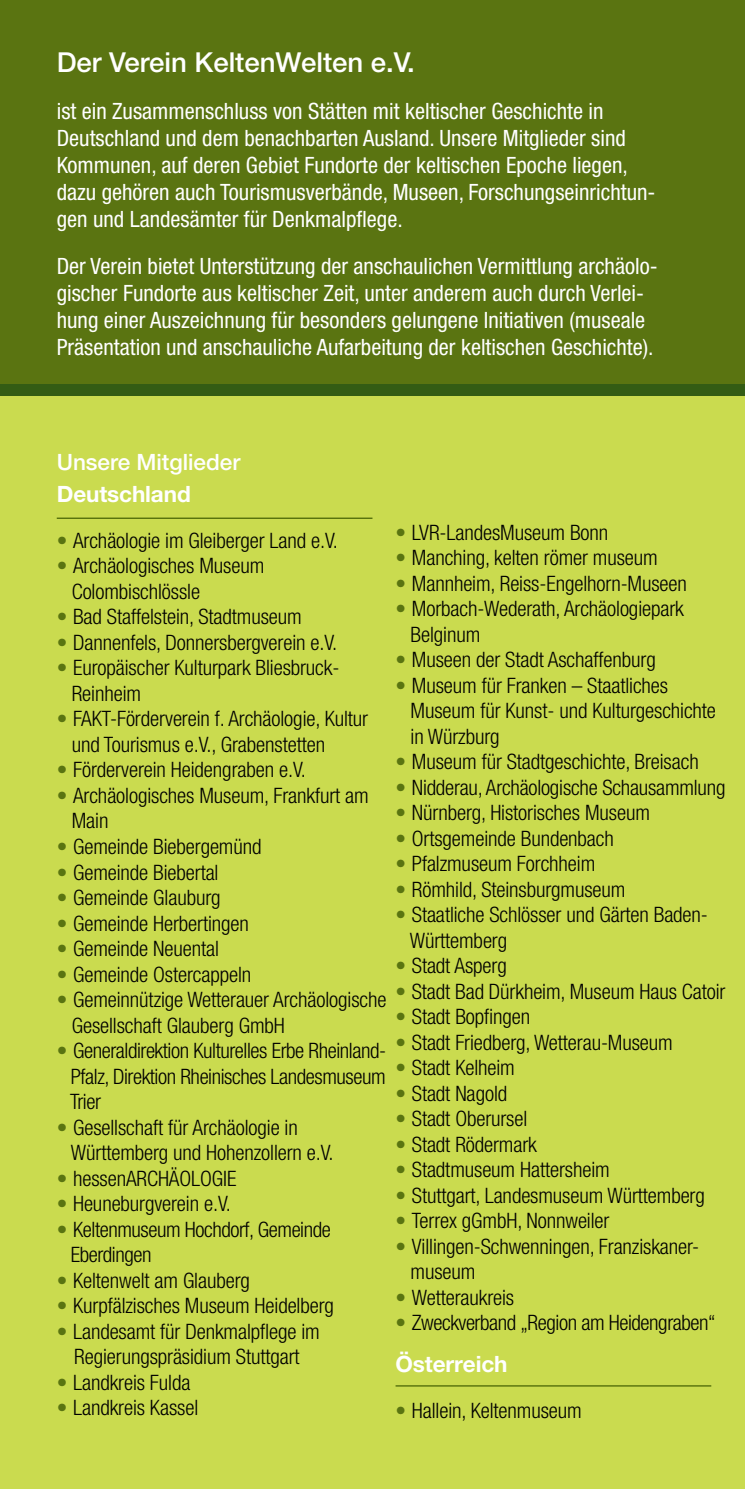
<style>
.page{position:relative;width:745px;height:1489px;background:#fff}
.page>*{position:absolute;margin:0;border:0;box-sizing:border-box;transform-origin:0 0}
.t1{font:500 27.5px "Helvetica Neue LT Pro";color:#fff}
.t2{font:condensed 22.5px/27px "Helvetica Neue LT Pro";color:#fff}
.t3{font:700 22.5px "Helvetica Neue LT Pro";letter-spacing:-.005em;color:#fff}
.t4{font:500 22.5px "Helvetica Neue LT Pro";color:#fff}
.t5{font:300 condensed 21.25px/25.5px "Helvetica Neue LT Pro";letter-spacing:-.005em;color:#000}
.s1{font-weight:500;font-stretch:normal;color:#5a7411}
</style>
<div class="page">
<div style="left:0;top:0;width:744px;height:384px;background:#5a7411"></div>
<div style="left:0;top:384px;width:744px;height:1104px;background:#cadb4f"></div>
<div style="left:0;top:384px;width:744px;height:11px;background:#335c14"></div>
<hr style="left:57px;top:517px;width:315px;height:2px;background:#5a7411">
<hr style="left:395px;top:1385px;width:315px;height:1px;background:#5a7411">
<p class="t1" style="left:57px;top:46px;width:359px">Der Verein KeltenWelten e.V.</p>
<p class="t2" style="left:57px;top:97px;width:599px">ist ein Zusammenschluss von Stätten mit keltischer Geschichte in Deutschland und dem benachbarten Ausland. Unsere Mitglieder sind Kommunen, auf deren Gebiet Fundorte der keltischen Epoche liegen, dazu gehören auch Tourismusverbände, Museen, Forschungseinrichtun&shy;gen und Landesämter für Denkmalpflege.</p>
<p class="t2" style="left:57px;top:252px;width:602px">Der Verein bietet Unterstützung der anschaulichen Vermittlung archäolo&shy;gischer Fundorte aus keltischer Zeit, unter anderem auch durch Verlei&shy;hung einer Auszeichnung für besonders gelungene Initiativen (museale Präsentation und anschauliche Aufarbeitung der keltischen Geschichte).</p>
<p class="t4" style="left:57px;top:448px;width:185px">Unsere Mitglieder</p>
<p class="t3" style="left:57px;top:480px;width:135px">Deutschland</p>
<p class="t5" style="left:57px;top:527px;width:282px"><span class="s1">•</span> Archäologie im Gleiberger Land e.V.</p>
<p class="t5" style="left:72px;top:553px;width:194px;text-indent:-15px"><span class="s1">•</span> Archäologisches Museum<br>Colombischlössle</p>
<p class="t5" style="left:57px;top:604px;width:246px"><span class="s1">•</span> Bad Staffelstein, Stadtmuseum</p>
<p class="t5" style="left:57px;top:629px;width:282px"><span class="s1">•</span> Dannenfels, Donnersbergverein e.V.</p>
<p class="t5" style="left:72px;top:655px;width:269px;text-indent:-15px"><span class="s1">•</span> Europäischer Kulturpark Bliesbruck-<br>Reinheim</p>
<p class="t5" style="left:72px;top:706px;width:298px;text-indent:-15px"><span class="s1">•</span> FAKT-Förderverein f. Archäologie, Kultur und Tourismus e.V., Grabenstetten</p>
<p class="t5" style="left:57px;top:757px;width:250px"><span class="s1">•</span> Förderverein Heidengraben e.V.</p>
<p class="t5" style="left:72px;top:782px;width:298px;text-indent:-15px"><span class="s1">•</span> Archäologisches Museum, Frankfurt am<br>Main</p>
<p class="t5" style="left:57px;top:833px;width:206px"><span class="s1">•</span> Gemeinde Biebergemünd</p>
<p class="t5" style="left:57px;top:859px;width:163px"><span class="s1">•</span> Gemeinde Biebertal</p>
<p class="t5" style="left:57px;top:884px;width:165px"><span class="s1">•</span> Gemeinde Glauburg</p>
<p class="t5" style="left:57px;top:910px;width:193px"><span class="s1">•</span> Gemeinde Herbertingen</p>
<p class="t5" style="left:57px;top:935px;width:164px"><span class="s1">•</span> Gemeinde Neuental</p>
<p class="t5" style="left:57px;top:961px;width:196px"><span class="s1">•</span> Gemeinde Ostercappeln</p>
<p class="t5" style="left:72px;top:986px;width:316px;text-indent:-15px"><span class="s1">•</span> Gemeinnützige Wetterauer Archäologische<br>Gesellschaft Glauberg GmbH</p>
<p class="t5" style="left:70px;top:1037px;width:317px;text-align:justify;text-indent:-13px"><span class="s1">•</span> Generaldirektion Kulturelles Erbe Rheinland-Pfalz, Direktion Rheinisches Landesmuseum Trier</p>
<p class="t5" style="left:71px;top:1114px;width:264px;text-indent:-14px"><span class="s1">•</span> Gesellschaft für Archäologie in<br>Württemberg und Hohenzollern e.V.</p>
<p class="t5" style="left:57px;top:1165px;width:181px"><span class="s1">•</span> hessenARCHÄOLOGIE</p>
<p class="t5" style="left:57px;top:1190px;width:175px"><span class="s1">•</span> Heuneburgverein e.V.</p>
<p class="t5" style="left:71px;top:1216px;width:261px;text-indent:-14px"><span class="s1">•</span> Keltenmuseum Hochdorf, Gemeinde<br>Eberdingen</p>
<p class="t5" style="left:57px;top:1267px;width:194px"><span class="s1">•</span> Keltenwelt am Glauberg</p>
<p class="t5" style="left:57px;top:1292px;width:278px"><span class="s1">•</span> Kurpfälzisches Museum Heidelberg</p>
<p class="t5" style="left:57px;top:1318px;width:264px;text-align:center"><span class="s1">•</span> Landesamt für Denkmalpflege im<br>Regierungspräsidium Stuttgart</p>
<p class="t5" style="left:57px;top:1369px;width:135px"><span class="s1">•</span> Landkreis Fulda</p>
<p class="t5" style="left:57px;top:1394px;width:143px"><span class="s1">•</span> Landkreis Kassel</p>
<p class="t5" style="left:395px;top:519px;width:214px"><span class="s1">•</span> LVR-LandesMuseum Bonn</p>
<p class="t5" style="left:395px;top:544px;width:263px"><span class="s1">•</span> Manching, kelten römer museum</p>
<p class="t5" style="left:395px;top:570px;width:293px"><span class="s1">•</span> Mannheim, Reiss-Engelhorn-Museen</p>
<p class="t5" style="left:410px;top:595px;width:275px;text-indent:-15px"><span class="s1">•</span> Morbach-Wederath, Archäologiepark<br>Belginum</p>
<p class="t5" style="left:395px;top:646px;width:261px"><span class="s1">•</span> Museen der Stadt Aschaffenburg</p>
<p class="t5" style="left:410px;top:672px;width:307px;text-indent:-15px"><span class="s1">•</span> Museum für Franken – Staatliches<br>Museum für Kunst- und Kulturgeschichte in Würzburg</p>
<p class="t5" style="left:395px;top:748px;width:304px"><span class="s1">•</span> Museum für Stadtgeschichte, Breisach</p>
<p class="t5" style="left:395px;top:774px;width:331px"><span class="s1">•</span> Nidderau, Archäologische Schausammlung</p>
<p class="t5" style="left:395px;top:799px;width:256px"><span class="s1">•</span> Nürnberg, Historisches Museum</p>
<p class="t5" style="left:395px;top:825px;width:220px"><span class="s1">•</span> Ortsgemeinde Bundenbach</p>
<p class="t5" style="left:395px;top:850px;width:201px"><span class="s1">•</span> Pfalzmuseum Forchheim</p>
<p class="t5" style="left:395px;top:876px;width:231px"><span class="s1">•</span> Römhild, Steinsburgmuseum</p>
<p class="t5" style="left:409px;top:901px;width:299px;text-indent:-14px"><span class="s1">•</span> Staatliche Schlösser und Gärten Baden-<br>Württemberg</p>
<p class="t5" style="left:395px;top:952px;width:113px"><span class="s1">•</span> Stadt Asperg</p>
<p class="t5" style="left:395px;top:978px;width:331px"><span class="s1">•</span> Stadt Bad Dürkheim, Museum Haus Catoir</p>
<p class="t5" style="left:395px;top:1003px;width:136px"><span class="s1">•</span> Stadt Bopfingen</p>
<p class="t5" style="left:395px;top:1029px;width:278px"><span class="s1">•</span> Stadt Friedberg, Wetterau-Museum</p>
<p class="t5" style="left:395px;top:1054px;width:121px"><span class="s1">•</span> Stadt Kelheim</p>
<p class="t5" style="left:395px;top:1080px;width:113px"><span class="s1">•</span> Stadt Nagold</p>
<p class="t5" style="left:395px;top:1105px;width:133px"><span class="s1">•</span> Stadt Oberursel</p>
<p class="t5" style="left:395px;top:1131px;width:143px"><span class="s1">•</span> Stadt Rödermark</p>
<p class="t5" style="left:395px;top:1156px;width:215px"><span class="s1">•</span> Stadtmuseum Hattersheim</p>
<p class="t5" style="left:395px;top:1182px;width:310px"><span class="s1">•</span> Stuttgart, Landesmuseum Württemberg</p>
<p class="t5" style="left:395px;top:1207px;width:215px"><span class="s1">•</span> Terrex gGmbH, Nonnweiler</p>
<p class="t5" style="left:410px;top:1233px;width:290px;text-indent:-15px"><span class="s1">•</span> Villingen-Schwenningen, Franziskaner&shy;museum</p>
<p class="t5" style="left:395px;top:1284px;width:120px"><span class="s1">•</span> Wetteraukreis</p>
<p class="t5" style="left:395px;top:1309px;width:321px"><span class="s1">•</span> Zweckverband „Region am Heidengraben“</p>
<p class="t3" style="left:395px;top:1350px;width:113px">Österreich</p>
<p class="t5" style="left:395px;top:1397px;width:188px"><span class="s1">•</span> Hallein, Keltenmuseum</p>
</div>
